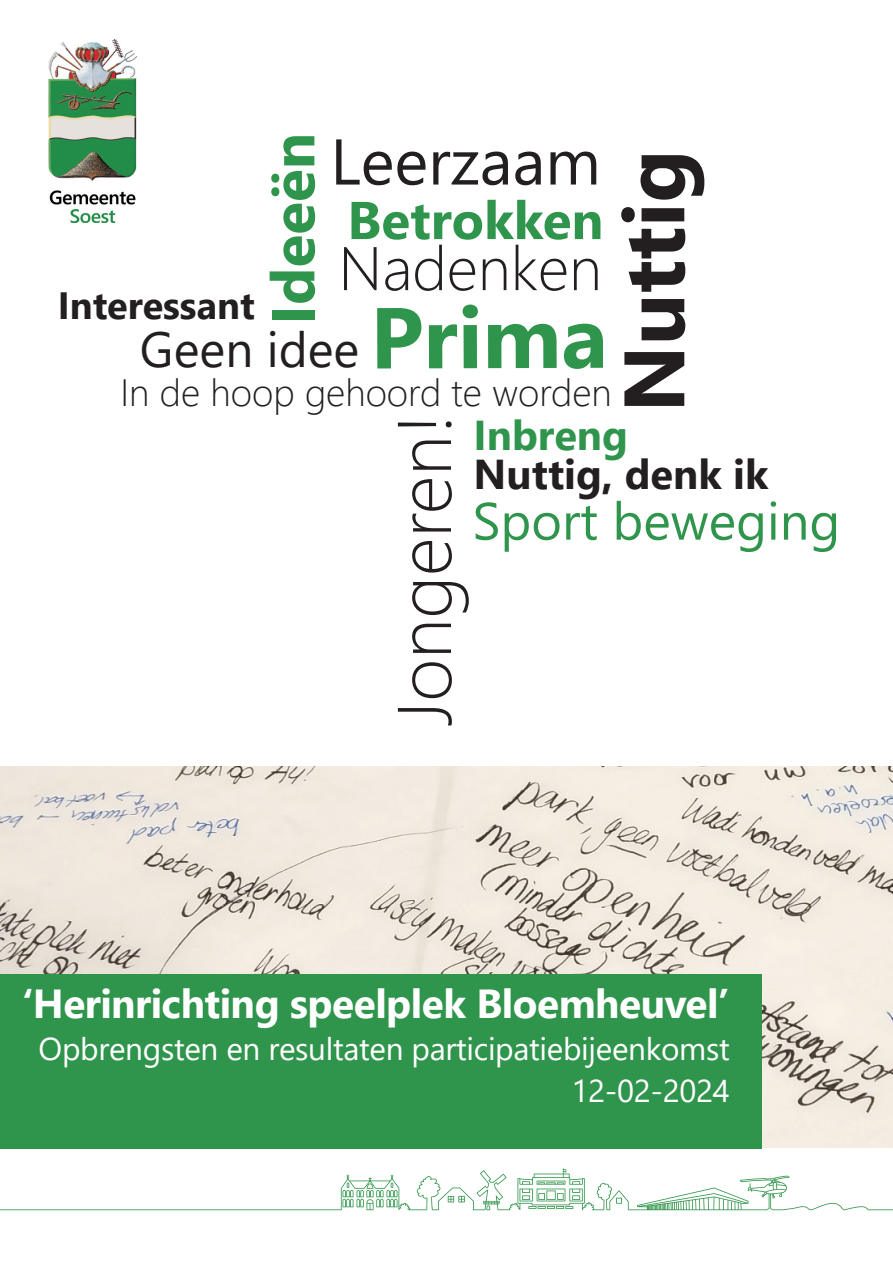
<style>
.page{position:relative;width:893px;height:1263px;background:#fff}
.page>*{position:absolute;margin:0;border:0;box-sizing:border-box;transform-origin:0 0}
.t1{font:700 86.25px "Segoe UI";letter-spacing:-.005em;color:#30954c}
.t2{font:700 85.5px "Segoe UI";color:#231f20}
.t3{font:300 75.9px "Segoe UI";color:#231f20}
.t4{font:64.5px "Segoe UI";color:#231f20}
.t5{font:300 61.5px "Segoe UI";color:#231f20}
.t6{font:700 60.45px "Segoe UI";color:#30954c}
.t7{font:700 53.1px "Segoe UI";color:#30954c}
.t8{font:52.5px "Segoe UI";color:#30954c}
.t9{font:49.35px "Segoe UI";color:#231f20}
.t10{font:700 41.7px "Segoe UI";color:#231f20}
.t11{font:700 41.7px "Segoe UI";color:#30954c}
.t12{font:700 40.5px "Segoe UI";letter-spacing:-.01em;color:#fff}
.t13{font:300 37.95px "Segoe UI";color:#231f20}
.t14{font:700 37.95px "Segoe UI";color:#231f20}
.t15{font:31.5px "Segoe UI";letter-spacing:-.01em;color:#fff}
</style>
<div class="page">
<img style="left:0;top:766px;width:893px;height:382px">
<svg style="left:0;top:1168px;width:893px;height:42px"></svg>
<img style="left:48px;top:39px;width:88px;height:183px">
<div style="left:0;top:974px;width:761px;height:174px;background:#30954c"></div>
<p class="t6" style="left:236px;top:324px;width:193px;rotate:-90deg">Ideeën</p>
<p class="t4" style="left:330px;top:101px;width:272px">Leerzaam</p>
<p class="t2" style="left:573px;top:413px;width:264px;rotate:-90deg">Nuttig</p>
<p class="t7" style="left:347px;top:170px;width:258px">Betrokken</p>
<p class="t5" style="left:338px;top:210px;width:265px">Nadenken</p>
<p class="t14" style="left:58px;top:270px;width:198px">Interessant</p>
<p class="t1" style="left:370px;top:256px;width:239px">Prima</p>
<p class="t9" style="left:140px;top:303px;width:221px">Geen idee</p>
<p class="t13" style="left:120px;top:357px;width:493px">In de hoop gehoord te worden</p>
<p class="t11" style="left:474px;top:395px;width:156px">Inbreng</p>
<p class="t3" style="left:352px;top:726px;width:314px;rotate:-90deg">Jongeren!</p>
<p class="t10" style="left:474px;top:435px;width:296px">Nuttig, denk ik</p>
<p class="t8" style="left:473px;top:471px;width:369px">Sport beweging</p>
<p class="t12" style="left:22px;top:965px;width:709px">‘Herinrichting speelplek Bloemheuvel’</p>
<p class="t15" style="left:39px;top:1019px;width:693px">Opbrengsten en resultaten participatiebijeenkomst</p>
<p class="t15" style="left:571px;top:1061px;width:160px">12-02-2024</p>
</div>
